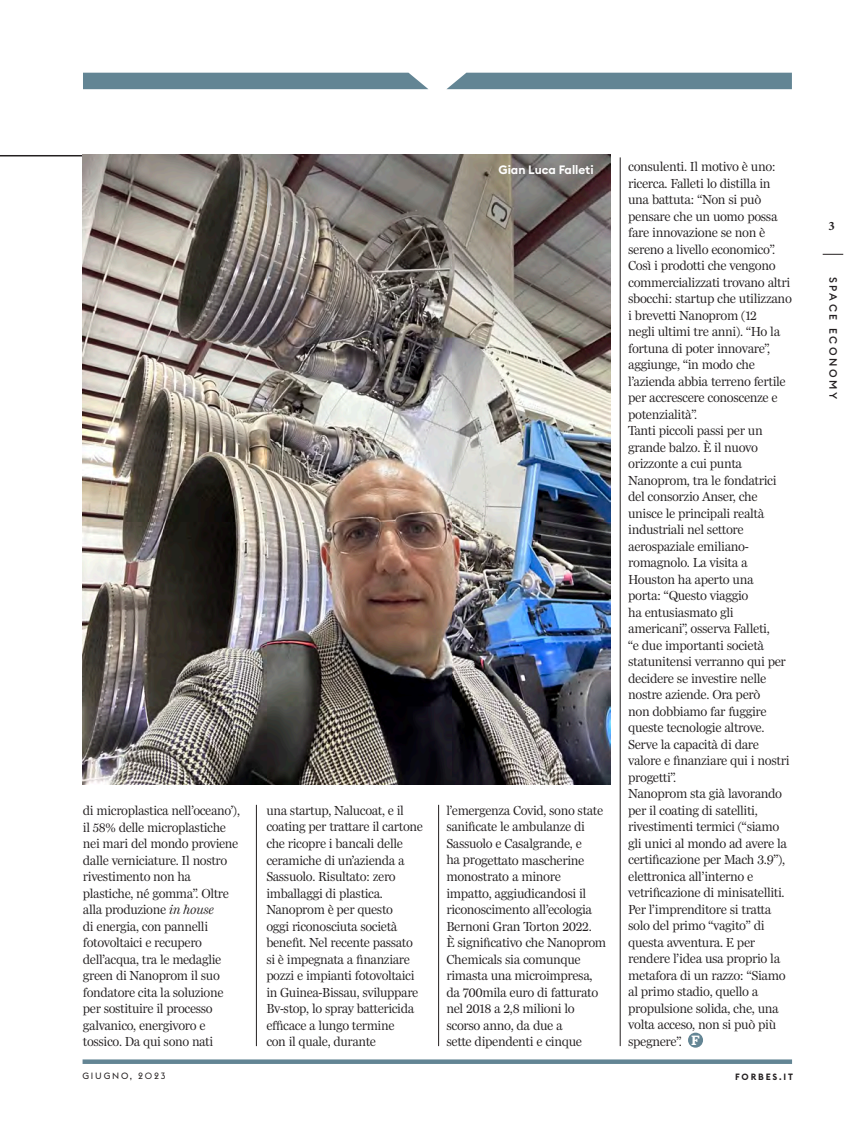
<style>
.page{position:relative;width:864px;height:1136px;background:#fff}
.page>*{position:absolute;margin:0;border:0;box-sizing:border-box;transform-origin:0 0}
.t1{font:13.5px/16.5px "Miller Daily One";letter-spacing:-.03em;color:#231f20}
.t2{font:700 12.75px "Minion Pro";color:#231f20}
.t3{font:600 12px "Euclid Circular B";color:#fff}
.t4{font:500 10.5px "Euclid Circular B";letter-spacing:.25em;color:#231f20}
.t5{font:9px "Euclid Flex";letter-spacing:.2em;color:#231f20}
.t6{font:600 9px "Euclid Flex";letter-spacing:.2em;color:#231f20}
.s1{font-style:italic}
.s2{font-family:"Guardian Egyp";font-weight:600;color:#fff}
</style>
<div class="page">
<svg style="left:82px;top:1059px;width:709px;height:4px;background:#74929f"></svg>
<div style="left:687px;top:1032px;width:15px;height:15px;background:#638594;border-radius:50%"></div>
<div style="left:83px;top:73px;width:345px;height:16px;background:#638594"></div>
<div style="left:447px;top:73px;width:344px;height:16px;background:#638594"></div>
<hr style="left:438px;top:804px;width:1px;height:241px;background:#231f20">
<hr style="left:256px;top:804px;width:1px;height:241px;background:#231f20">
<hr style="left:619px;top:157px;width:1px;height:888px;background:#231f20">
<svg style="left:822px;top:254px;width:20px;height:1px"></svg>
<hr style="left:0;top:155px;width:430px;height:1px;background:#231f20">
<img style="left:83px;top:155px;width:527px;height:629px">
<p class="t3" style="left:498px;top:162px;width:96px">Gian Luca Falleti</p>
<p class="t1" style="left:83px;top:801px;width:158px">di microplastica nell’oceano’), il 58% delle microplastiche nei mari del mondo proviene dalle verniciature. Il nostro rivestimento non ha plastiche, né gomma”. Oltre alla produzione <span class="s1">in house<br></span>di energia, con pannelli fotovoltaici e recupero dell’acqua, tra le medaglie green di Nanoprom il suo fondatore cita la soluzione per sostituire il processo galvanico, energivoro e tossico. Da qui sono nati</p>
<p class="t1" style="left:266px;top:801px;width:158px">una startup, Nalucoat, e il coating per trattare il cartone che ricopre i bancali delle ceramiche di un’azienda a<br>Sassuolo. Risultato: zero imballaggi di plastica.<br>Nanoprom è per questo<br>oggi riconosciuta società benefit. Nel recente passato si è impegnata a finanziare pozzi e impianti fotovoltaici in Guinea-Bissau, sviluppare<br>Bv-stop, lo spray battericida efficace a lungo termine<br>con il quale, durante</p>
<p class="t1" style="left:446px;top:801px;width:161px">l’emergenza Covid, sono state sanificate le ambulanze di<br>Sassuolo e Casalgrande, e<br>ha progettato mascherine monostrato a minore impatto, aggiudicandosi il riconoscimento all’ecologia<br>Bernoni Gran Torton 2022.<br>È significativo che Nanoprom<br>Chemicals sia comunque rimasta una microimpresa, da 700mila euro di fatturato nel 2018 a 2,8 milioni lo scorso anno, da due a<br>sette dipendenti e cinque</p>
<p class="t1" style="left:628px;top:158px;width:165px">consulenti. Il motivo è uno: ricerca. Falleti lo distilla in una battuta: “Non si può pensare che un uomo possa fare innovazione se non è sereno a livello economico”.<br>Così i prodotti che vengono commercializzati trovano altri sbocchi: startup che utilizzano i brevetti Nanoprom (12<br>negli ultimi tre anni). “Ho la fortuna di poter innovare”, aggiunge, “in modo che l’azienda abbia terreno fertile per accrescere conoscenze e potenzialità”.<br>Tanti piccoli passi per un grande balzo. È il nuovo orizzonte a cui punta<br>Nanoprom, tra le fondatrici del consorzio Anser, che unisce le principali realtà industriali nel settore aerospaziale emiliano&shy;romagnolo. La visita a<br>Houston ha aperto una<br>porta: “Questo viaggio<br>ha entusiasmato gli americani”, osserva Falleti,<br>“e due importanti società statunitensi verranno qui per decidere se investire nelle nostre aziende. Ora però<br>non dobbiamo far fuggire queste tecnologie altrove.<br>Serve la capacità di dare valore e finanziare qui i nostri progetti”.<br>Nanoprom sta già lavorando per il coating di satelliti, rivestimenti termici (“siamo gli unici al mondo ad avere la certificazione per Mach 3.9”), elettronica all’interno e vetrificazione di minisatelliti.<br>Per l’imprenditore si tratta solo del primo “vagito” di questa avventura. E per rendere l’idea usa proprio la metafora di un razzo: “Siamo al primo stadio, quello a propulsione solida, che, una volta acceso, non si può più spegnere”. <span class="s2">F</span></p>
<p class="t5" style="left:82px;top:1070px;width:85px">GIUGNO, 2023</p>
<p class="t6" style="left:735px;top:1071px;width:59px">FORBES.IT</p>
<p class="t2" style="left:828px;top:218px;width:8px">3</p>
<p class="t4" style="left:839px;top:276px;width:124px;rotate:90deg">SPACE ECONOMY</p>
</div>
